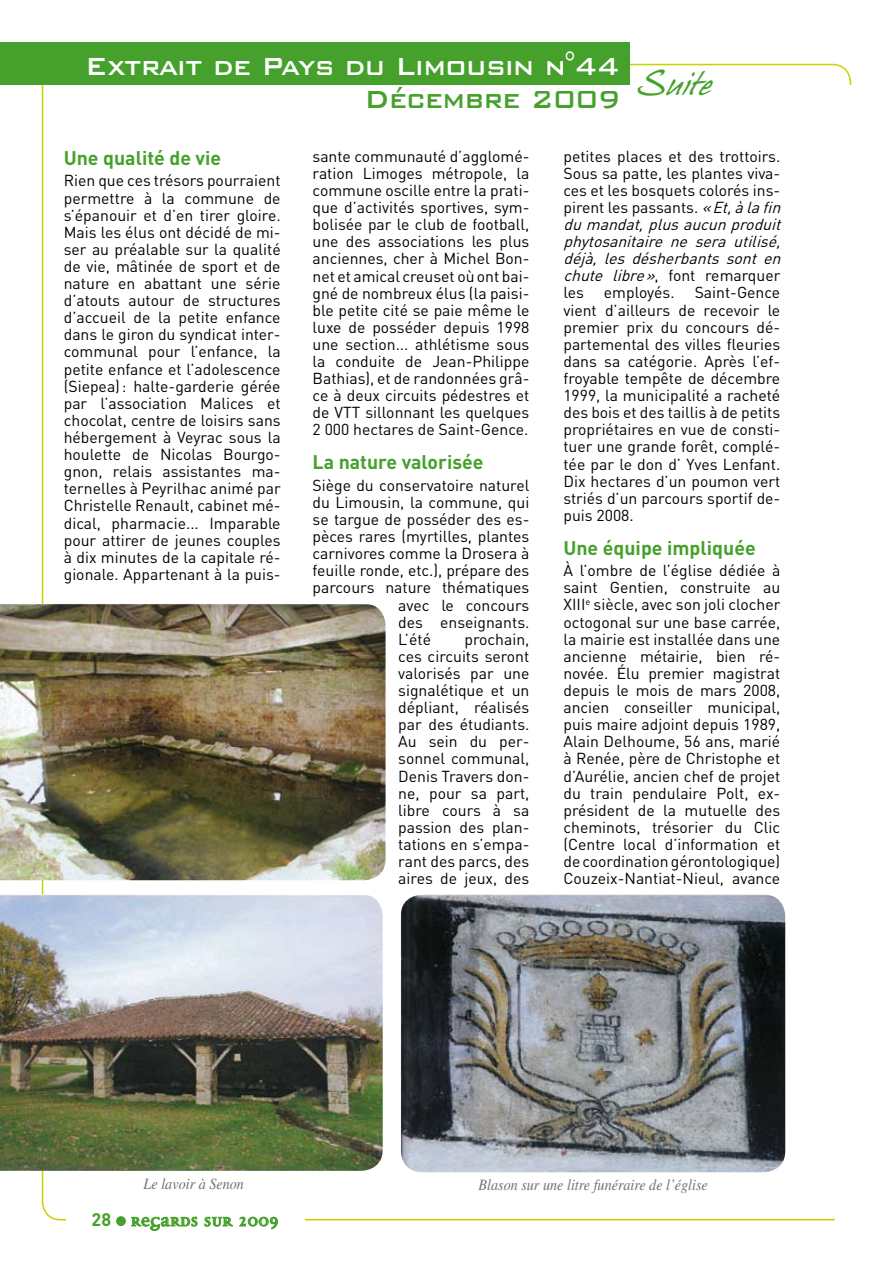
<style>
.page{position:relative;width:893px;height:1263px;background:#fff}
.page>*{position:absolute;margin:0;border:0;box-sizing:border-box;transform-origin:0 0}
.t1{font:500 33px/33px "Bank Gothic BT";letter-spacing:-.02em;color:#fff;scale:.9 1}
.t2{font:700 22.5px "Disturbance";color:#45a12b}
.t3{font:700 19.5px "DIN";color:#45a12b}
.t4{font:15.75px/17.1px "DIN";color:#000;text-align:justify}
.t5{font:italic 15.75px "Times";color:#707173;scale:.9 1}
.s1{color:#45a12b}
.s2{font-style:italic}
.s3{font-family:"DIN";font-size:18px}
</style>
<div class="page">
<div style="left:116px;top:1216px;width:10px;height:10px;background:#45a12b;border-radius:50%"></div>
<svg style="left:131px;top:1216px;width:67px;height:15px"></svg>
<svg style="left:204px;top:1216px;width:29px;height:11px"></svg>
<svg style="left:239px;top:1216px;width:39px;height:13px"></svg>
<div style="left:0;top:43px;width:629px;height:42px;background:#45a12b"></div>
<img style="left:0;top:894px;width:383px;height:277px">
<img style="left:401px;top:894px;width:384px;height:278px">
<img style="left:0;top:604px;width:386px;height:276px">
<h1 class="t1" style="left:365px;top:49px;width:387px;text-indent:-279px">Extrait de Pays du Limousin n°44<br><span class="s1">Décembre 2009</span> <sup>Suite</sup></h1>
<p class="t3" style="left:64px;top:145px;width:159px">Une qualité de vie</p>
<p class="t4" style="left:64px;top:172px;width:218px">Rien que ces trésors pourraient permettre à la commune de s’épanouir et d’en tirer gloire.<br>Mais les élus ont décidé de mi&shy;ser au préalable sur la qualité de vie, mâtinée de sport et de nature en abattant une série d’atouts autour de structures d’accueil de la petite enfance dans le giron du syndicat inter&shy;communal pour l’enfance, la petite enfance et l’adolescence (Siepea): halte-garderie gérée par l’association Malices et chocolat, centre de loisirs sans hébergement à Veyrac sous la houlette de Nicolas Bourgo&shy;gnon, relais assistantes ma&shy;ternelles à Peyrilhac animé par Christelle Renault, cabinet mé&shy;dical, pharmacie... Imparable pour attirer de jeunes couples à dix minutes de la capitale ré&shy;gionale. Appartenant à la puis-</p>
<p class="t4" style="left:313px;top:147px;width:218px">sante communauté d’agglomé&shy;ration Limoges métropole, la commune oscille entre la prati&shy;que d’activités sportives, sym&shy;bolisée par le club de football, une des associations les plus anciennes, cher à Michel Bon&shy;net et amical creuset où ont bai&shy;gné de nombreux élus (la paisi&shy;ble petite cité se paie même le luxe de posséder depuis 1998 une section... athlétisme sous la conduite de Jean-Philippe Bathias), et de randonnées grâ&shy;ce à deux circuits pédestres et de VTT sillonnant les quelques 2 000 hectares de Saint-Gence.</p>
<p class="t3" style="left:313px;top:450px;width:172px">La nature valorisée</p>
<p class="t4" style="left:313px;top:476px;width:218px">Siège du conservatoire naturel</p>
<p class="t4" style="left:313px;top:493px;width:218px">du Limousin, la commune, qui</p>
<p class="t4" style="left:313px;top:510px;width:218px">se targue de posséder des es-</p>
<p class="t4" style="left:313px;top:527px;width:218px">pèces rares (myrtilles, plantes</p>
<p class="t4" style="left:313px;top:545px;width:218px">carnivores comme la Drosera à</p>
<p class="t4" style="left:313px;top:562px;width:218px">feuille ronde, etc.), prépare des</p>
<p class="t4" style="left:313px;top:579px;width:218px">parcours nature thématiques</p>
<p class="t4" style="left:398px;top:596px;width:133px">avec le concours</p>
<p class="t4" style="left:398px;top:613px;width:133px">des enseignants.</p>
<p class="t4" style="left:398px;top:630px;width:34px">L’été</p>
<p class="t4" style="left:398px;top:630px;width:133px;text-indent:66px">prochain, ces circuits seront valorisés par une signalétique et un dépliant, réalisés par des étudiants.<br>Au sein du per&shy;sonnel communal, Denis Travers don&shy;ne, pour sa part, libre cours à sa passion des plan&shy;tations en s’empa&shy;rant des parcs, des aires de jeux, des</p>
<p class="t4" style="left:563px;top:147px;width:223px;text-align:left">petites places et des trottoirs.<br>Sous sa patte, les plantes viva&shy;ces et les bosquets colorés ins&shy;pirent les passants. <span class="s2">«Et,àlafin dumandat,plusaucunproduit phytosanitaire ne sera utilisé, déjà, les désherbants sont en chute libre»</span>, font remarquer les</p>
<p class="t4" style="left:604px;top:284px;width:72px">employés.</p>
<p class="t4" style="left:563px;top:284px;width:218px;text-indent:131px">Saint-Gence vient d’ailleurs de recevoir le premier prix du concours dé&shy;partemental des villes fleuries dans sa catégorie. Après l’ef&shy;froyable tempête de décembre 1999, la municipalité a racheté des bois et des taillis à de petits propriétaires en vue de consti&shy;tuer une grande forêt, complé&shy;tée par le don d’ Yves Lenfant.<br>Dix hectares d’un poumon vert striés d’un parcours sportif de&shy;puis 2008.</p>
<p class="t3" style="left:563px;top:535px;width:194px">Une équipe impliquée</p>
<p class="t4" style="left:563px;top:562px;width:218px">À l’ombre de l’église dédiée à saint Gentien, construite au XIII<sup>e</sup> siècle, avec son joli clocher octogonal sur une base carrée, la mairie est installée dans une ancienne métairie, bien ré&shy;novée. Élu premier magistrat depuis le mois de mars 2008, ancien conseiller municipal, puis maire adjoint depuis 1989, Alain Delhoume, 56 ans, marié à Renée, père de Christophe et d’Aurélie, ancien chef de projet du train pendulaire Polt, ex&shy;président de la mutuelle des cheminots, trésorier du Clic (Centre local d’information et de coordination gérontologique)<br>Couzeix-Nantiat-Nieul, avance</p>
<p class="t5" style="left:144px;top:1175px;width:113px">Le lavoir à Senon</p>
<p class="t5" style="left:478px;top:1176px;width:256px">Blason sur une litre funéraire de l’église</p>
<h2 class="t2" style="left:92px;top:1210px;width:189px"><span class="s3">28</span> Regards sur 2009</h2>
</div>
